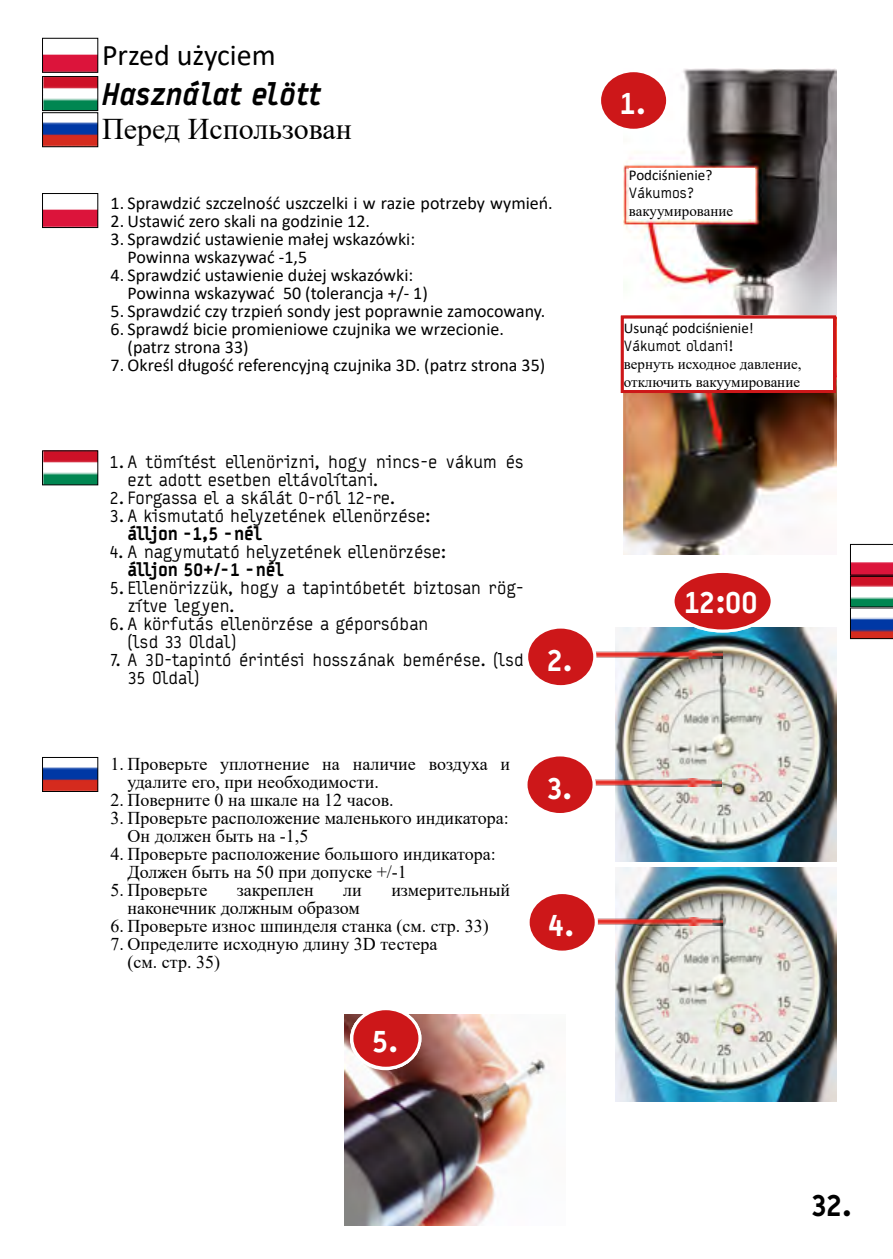
<style>
.page{position:relative;width:893px;height:1259px;background:#fff}
.page>*{position:absolute;margin:0;border:0;box-sizing:border-box;transform-origin:0 0}
.t1{font:30px "Times New Roman";color:#000}
.t2{font:900 30px "Typestar";color:#fff}
.t3{font:italic 900 30px "Typestar";color:#000}
.t4{font:30px "Calibri";color:#000}
.t5{font:900 30px "Typestar";color:#000}
.t6{font:18px/18px "Calibri";color:#000}
.t7{font:18px/36px "Times New Roman";color:#000}
.t8{font:18px/36px "Typestar";color:#000;text-align:justify}
.t9{font:900 18px/36px "Typestar";letter-spacing:-.015em;color:#000}
.t10{font:15px/18px "Times New Roman";color:#000}
.t11{font:15px "Calibri";color:#000}
.t12{font:15px "Typestar";letter-spacing:-.015em;color:#000}
.t13{font:900 15px "Typestar";letter-spacing:-.01em;color:#000}
.s1{font-family:"Typestar";font-weight:900;font-style:italic}
</style>
<div class="page">
<img style="left:44px;top:54px;width:52px;height:17px">
<div style="left:42px;top:38px;width:56px;height:35px;border:1px solid #000"></div>
<img style="left:44px;top:122px;width:52px;height:23px">
<div style="left:42px;top:112px;width:56px;height:35px;border:1px solid #000"></div>
<img style="left:44px;top:78px;width:52px;height:31px">
<div style="left:42px;top:76px;width:56px;height:35px;border:1px solid #000"></div>
<img style="left:44px;top:209px;width:52px;height:17px">
<div style="left:42px;top:193px;width:56px;height:35px;border:1px solid #000"></div>
<img style="left:44px;top:767px;width:52px;height:23px">
<div style="left:42px;top:757px;width:56px;height:35px;border:1px solid #000"></div>
<img style="left:44px;top:452px;width:52px;height:31px">
<div style="left:42px;top:450px;width:56px;height:35px;border:1px solid #000"></div>
<svg style="left:850px;top:544px;width:43px;height:95px"></svg>
<img style="left:615px;top:867px;width:221px;height:234px">
<img style="left:598px;top:917px;width:124px;height:9px">
<img style="left:615px;top:627px;width:221px;height:234px">
<img style="left:596px;top:778px;width:125px;height:9px">
<img style="left:596px;top:650px;width:126px;height:9px">
<img style="left:344px;top:1014px;width:206px;height:211px">
<div style="left:673px;top:571px;width:99px;height:60px;background:#cd1719;border-radius:50%"></div>
<div style="left:672px;top:570px;width:102px;height:62px;border:3px solid #fff;border-radius:50%"></div>
<div style="left:527px;top:627px;width:68px;height:59px;background:#cd1719;border-radius:50%"></div>
<div style="left:525px;top:625px;width:71px;height:63px;border:3px solid #fff;border-radius:50%"></div>
<div style="left:526px;top:755px;width:68px;height:59px;background:#cd1719;border-radius:50%"></div>
<div style="left:524px;top:753px;width:72px;height:63px;border:3px solid #fff;border-radius:50%"></div>
<div style="left:528px;top:892px;width:68px;height:60px;background:#cd1719;border-radius:50%"></div>
<div style="left:527px;top:891px;width:71px;height:62px;border:3px solid #fff;border-radius:50%"></div>
<div style="left:352px;top:1008px;width:68px;height:60px;background:#cd1719;border-radius:50%"></div>
<div style="left:350px;top:1007px;width:71px;height:62px;border:3px solid #fff;border-radius:50%"></div>
<img style="left:624px;top:68px;width:212px;height:247px">
<img style="left:624px;top:393px;width:212px;height:161px">
<div style="left:600px;top:71px;width:68px;height:59px;background:#cd1719;border-radius:50%"></div>
<div style="left:598px;top:69px;width:71px;height:63px;border:3px solid #fff;border-radius:50%"></div>
<div style="left:629px;top:169px;width:125px;height:50px;background:#fff"></div>
<div style="left:621px;top:315px;width:215px;height:78px;border:3px solid #cd1719"></div>
<h1 class="t4" style="left:102px;top:34px;width:175px">Przed użyciem</h1>
<h1 class="t3" style="left:102px;top:75px;width:221px">Használat elött</h1>
<h1 class="t1" style="left:102px;top:107px;width:274px">Перед Использован <span class="s1">ем</span></h1>
<p class="t6" style="left:111px;top:194px;width:444px">1. Sprawdzić szczelność uszczelki i w razie potrzeby wymień.</p>
<p class="t6" style="left:111px;top:212px;width:261px">2. Ustawić zero skali na godzinie 12.</p>
<p class="t6" style="left:128px;top:230px;width:289px;text-indent:-17px">3. Sprawdzić ustawienie małej wskazówki:<br>Powinna wskazywać -1,5</p>
<p class="t6" style="left:128px;top:266px;width:302px;text-indent:-17px">4. Sprawdzić ustawienie dużej wskazówki:<br>Powinna wskazywać 50 (tolerancja +/- 1)</p>
<p class="t6" style="left:111px;top:302px;width:436px">5. Sprawdzić czy trzpień sondy jest poprawnie zamocowany.</p>
<p class="t6" style="left:128px;top:320px;width:378px;text-indent:-17px">6. Sprawdź bicie promieniowe czujnika we wrzecionie. (patrz strona 33)</p>
<p class="t6" style="left:111px;top:356px;width:436px">7. Określ długość referencyjną czujnika 3D. (patrz strona 35)</p>
<p class="t8" style="left:109px;top:443px;width:416px">1. A tömítést ellenörizni, hogy nincs-e vákum és</p>
<p class="t8" style="left:109px;top:479px;width:287px">2. Forgassa el a skálát 0-ról 12-re.</p>
<p class="t8" style="left:109px;top:497px;width:322px">3. A kismutató helyzetének ellenörzése:</p>
<p class="t8" style="left:109px;top:533px;width:338px">4. A nagymutató helyzetének ellenörzése:</p>
<p class="t8" style="left:109px;top:569px;width:416px">5. Ellenörizzük, hogy a tapintóbetét biztosan rög-</p>
<p class="t8" style="left:109px;top:605px;width:321px">6. A körfutás ellenörzése a géporsóban</p>
<p class="t8" style="left:109px;top:641px;width:416px">7. A 3D-tapintó érintési hosszának bemérése. (lsd</p>
<p class="t8" style="left:128px;top:461px;width:252px">ezt adott esetben eltávolítani.</p>
<p class="t9" style="left:128px;top:515px;width:158px">álljon -1,5 -nél álljon 50+/-1 -nél</p>
<p class="t8" style="left:128px;top:587px;width:110px">zítve legyen. (lsd 33 Oldal)<br>35 Oldal)</p>
<h1 class="t2" style="left:547px;top:641px;width:27px">2.</h1>
<p class="t7" style="left:111px;top:745px;width:401px">1. Проверьте уплотнение на наличие воздуха и</p>
<p class="t7" style="left:111px;top:781px;width:285px">2. Поверните 0 на шкале на 12 часов.</p>
<p class="t7" style="left:111px;top:799px;width:400px">3. Проверьте расположение маленького индикатора:</p>
<p class="t7" style="left:111px;top:835px;width:387px">4. Проверьте расположение большого индикатора:</p>
<p class="t7" style="left:111px;top:871px;width:98px">5. Проверьте</p>
<p class="t7" style="left:111px;top:907px;width:380px">6. Проверьте износ шпинделя станка (см. стр. 33)</p>
<p class="t7" style="left:111px;top:925px;width:328px">7. Определите исходную длину 3D тестера</p>
<p class="t7" style="left:128px;top:763px;width:253px">удалите его, при необходимости.</p>
<p class="t7" style="left:128px;top:817px;width:281px">Он должен быть на -1,5<br>Должен быть на 50 при допуске +/-1</p>
<p class="t7" style="left:237px;top:871px;width:79px">закреплен</p>
<p class="t7" style="left:343px;top:871px;width:20px">ли</p>
<p class="t7" style="left:391px;top:871px;width:120px">измерительный</p>
<p class="t7" style="left:128px;top:889px;width:234px">наконечник должным образом</p>
<p class="t7" style="left:128px;top:943px;width:94px">(см. стр. 35)</p>
<h1 class="t2" style="left:372px;top:1023px;width:28px">5.</h1>
<h1 class="t2" style="left:546px;top:769px;width:28px">3.</h1>
<h1 class="t2" style="left:548px;top:906px;width:27px">4.</h1>
<h1 class="t2" style="left:619px;top:85px;width:28px">1.</h1>
<p class="t11" style="left:629px;top:165px;width:85px">Podciśnienie?</p>
<p class="t12" style="left:629px;top:185px;width:67px">Vákumos?</p>
<p class="t10" style="left:629px;top:202px;width:106px">вакуумирование</p>
<p class="t11" style="left:624px;top:317px;width:131px">Usunąć podciśnienie!</p>
<p class="t12" style="left:624px;top:337px;width:111px">Vákumot oldani!</p>
<p class="t10" style="left:624px;top:354px;width:179px">вернуть исходное давление, отключить вакуумирование</p>
<p class="t13" style="left:629px;top:356px;width:135px">Supprimez ce vide!</p>
<h1 class="t2" style="left:684px;top:583px;width:76px">12:00</h1>
<h1 class="t5" style="left:810px;top:1186px;width:43px">32.</h1>
</div>
